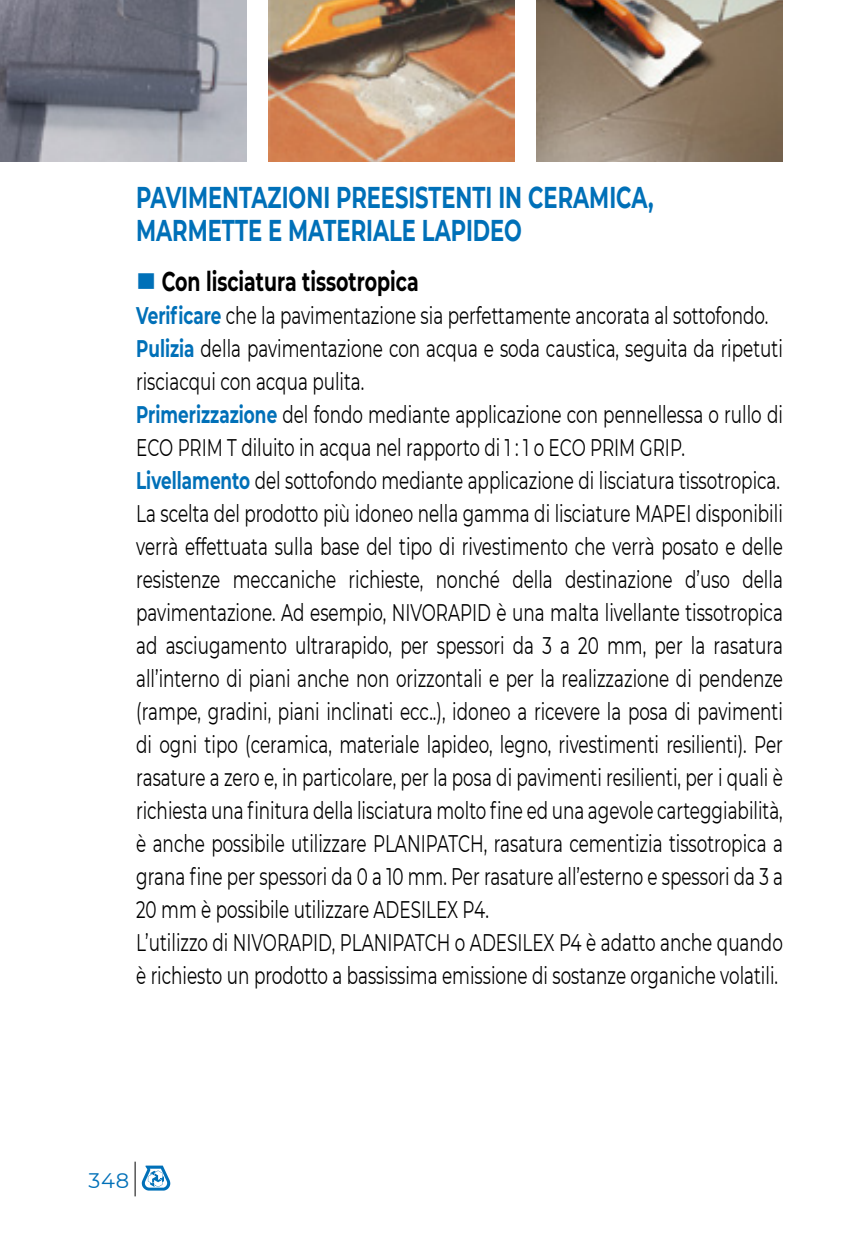
<style>
.page{position:relative;width:851px;height:1234px;background:#fff}
.page>*{position:absolute;margin:0;border:0;box-sizing:border-box;transform-origin:0 0}
.t1{font:700 30px/33px "Montserrat";color:#0070b8;scale:.7 1}
.t2{font:700 27px "Montserrat";color:#000;scale:.7 1}
.t3{font:24px/33px "Montserrat";color:#000;scale:.7 1}
.t4{font:21px "Montserrat";color:#0070b8}
.s1{font-weight:700;color:#0070b8}
</style>
<div class="page">
<svg style="left:142px;top:1165px;width:28px;height:25px"></svg>
<hr style="left:135px;top:1161px;width:1px;height:35px;background:#000">
<img style="left:536px;top:0;width:246px;height:162px">
<img style="left:268px;top:0;width:246px;height:162px">
<img style="left:0;top:0;width:247px;height:162px">
<p class="t1" style="left:136px;top:179px;width:740px">PAVIMENTAZIONI PREESISTENTI IN CERAMICA,<br>MARMETTE E MATERIALE LAPIDEO</p>
<p class="t2" style="left:162px;top:262px;width:369px">Con lisciatura tissotropica</p>
<p class="t3" style="left:136px;top:298px;width:925px"><span class="s1">Verificare</span> che la pavimentazione sia perfettamente ancorata al sottofondo.<br><span class="s1">Pulizia</span> della pavimentazione con acqua e soda caustica, seguita da ripetuti risciacqui con acqua pulita.<br><span class="s1">Primerizzazione</span> del fondo mediante applicazione con pennellessa o rullo di ECO PRIM T diluito in acqua nel rapporto di 1 : 1 o ECO PRIM GRIP.<br><span class="s1">Livellamento</span> del sottofondo mediante applicazione di lisciatura tissotropica.<br>La scelta del prodotto più idoneo nella gamma di lisciature MAPEI disponibili verrà effettuata sulla base del tipo di rivestimento che verrà posato e delle resistenze meccaniche richieste, nonché della destinazione d’uso della pavimentazione. Ad esempio, NIVORAPID è una malta livellante tissotropica ad asciugamento ultrarapido, per spessori da 3 a 20 mm, per la rasatura all’interno di piani anche non orizzontali e per la realizzazione di pendenze (rampe, gradini, piani inclinati ecc..), idoneo a ricevere la posa di pavimenti di ogni tipo (ceramica, materiale lapideo, legno, rivestimenti resilienti). Per rasature a zero e, in particolare, per la posa di pavimenti resilienti, per i quali è richiesta una finitura della lisciatura molto fine ed una agevole carteggiabilità, è anche possibile utilizzare PLANIPATCH, rasatura cementizia tissotropica a grana fine per spessori da 0 a 10 mm. Per rasature all’esterno e spessori da 3 a 20 mm è possibile utilizzare ADESILEX P4.<br>L’utilizzo di NIVORAPID, PLANIPATCH o ADESILEX P4 è adatto anche quando è richiesto un prodotto a bassissima emissione di sostanze organiche volatili.</p>
<p class="t4" style="left:89px;top:1165px;width:42px">348</p>
</div>
